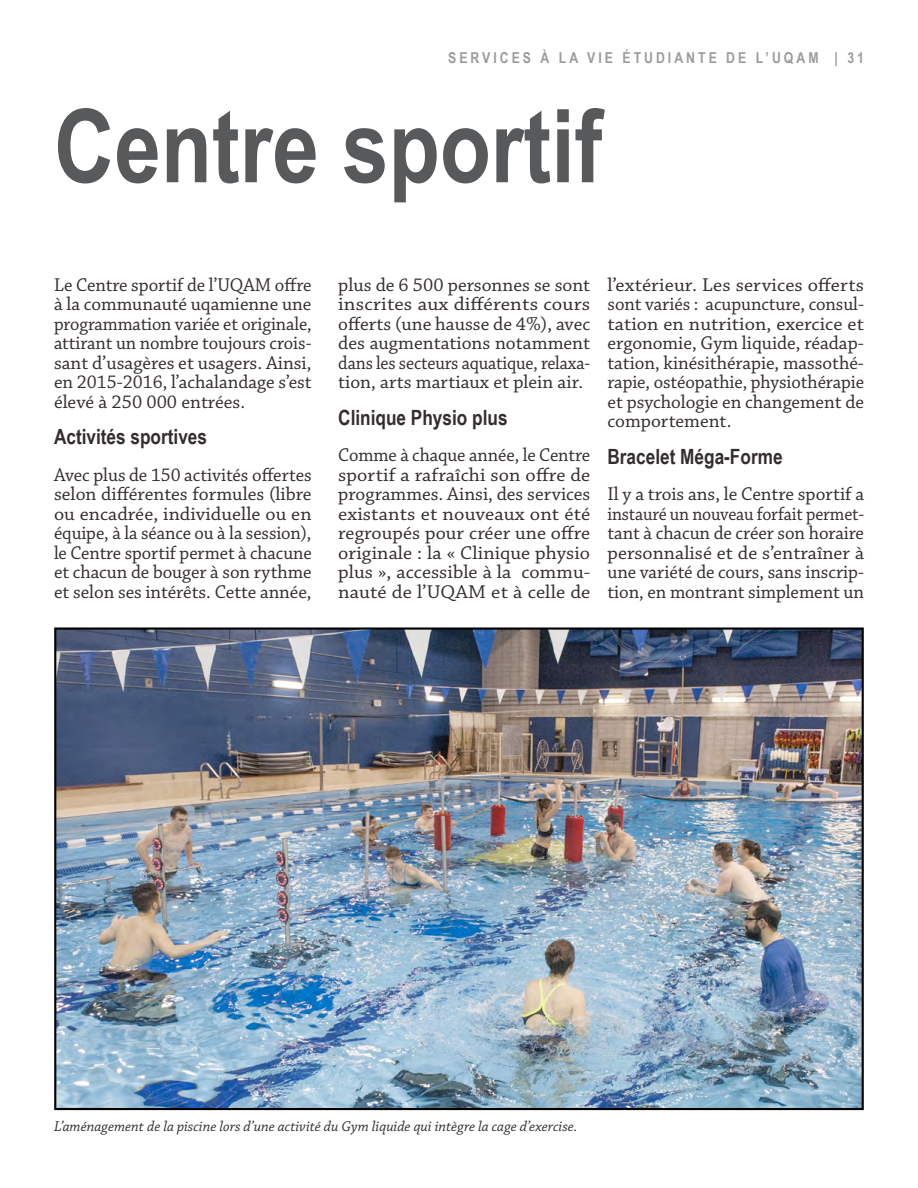
<style>
.page{position:relative;width:918px;height:1188px;background:#fff}
.page>*{position:absolute;margin:0;border:0;box-sizing:border-box;transform-origin:0 0}
.t1{font:700 102px "Arial Narrow";color:#58595b}
.t2{font:700 21px "Arial Narrow";color:#342d30}
.t3{font:19.5px/19.5px "Chaparral Pro";color:#342d30;text-align:justify}
.t4{font:19.5px/19.5px "Chaparral Pro";color:#342d30;text-align:justify;scale:1.05 1}
.t5{font:19.5px/19.5px "Chaparral Pro";color:#342d30;text-align:justify;scale:.96 1}
.t6{font:italic 15px "Chaparral Pro";color:#342d30}
.t7{font:700 15px "Arial Narrow";letter-spacing:.2em;color:#999b9c}
</style>
<div class="page">
<img style="left:57px;top:630px;width:804px;height:477px">
<p class="t7" style="left:448px;top:47px;width:417px">SERVICES À LA VIE ÉTUDIANTE DE L’UQAM | 31</p>
<h1 class="t1" style="left:54px;top:69px;width:550px">Centre sportif</h1>
<p class="t3" style="left:54px;top:276px;width:259px">Le Centre sportif de l’UQAM offre à la communauté uqamienne une programmation variée et originale, attirant un nombre toujours crois&shy;sant d’usagères et usagers. Ainsi, en 2015-2016, l’achalandage s’est élevé à 250 000 entrées.</p>
<p class="t2" style="left:54px;top:421px;width:155px">Activités sportives</p>
<p class="t3" style="left:54px;top:466px;width:259px">Avec plus de 150 activités offertes selon différentes formules (libre ou encadrée, individuelle ou en équipe, à la séance ou à la session), le Centre sportif permet à chacune et chacun de bouger à son rythme et selon ses intérêts. Cette année,</p>
<p class="t3" style="left:338px;top:276px;width:254px">plus de 6 500 personnes se sont inscrites aux différents cours offerts (une hausse de 4%), avec des augmentations notamment dans les secteurs aquatique, relaxa&shy;tion, arts martiaux et plein air.</p>
<p class="t2" style="left:338px;top:401px;width:171px">Clinique Physio plus</p>
<p class="t5" style="left:338px;top:446px;width:264px">Comme à chaque année, le Centre sportif a rafraîchi son offre de programmes. Ainsi, des services existants et nouveaux ont été regroupés pour créer une offre originale : la « Clinique physio plus », accessible à la commu&shy;nauté de l’UQAM et à celle de</p>
<p class="t4" style="left:608px;top:276px;width:246px">l’extérieur. Les services offerts sont variés : acupuncture, consul&shy;tation en nutrition, exercice et ergonomie, Gym liquide, réadap&shy;tation, kinésithérapie, massothé&shy;rapie, ostéopathie, physiothérapie et psychologie en changement de comportement.</p>
<p class="t2" style="left:608px;top:440px;width:177px">Bracelet Méga-Forme</p>
<p class="t3" style="left:608px;top:485px;width:258px">Il y a trois ans, le Centre sportif a instauré un nouveau forfait permet&shy;tant à chacun de créer son horaire personnalisé et de s’entraîner à une variété de cours, sans inscrip&shy;tion, en montrant simplement un</p>
<p class="t6" style="left:54px;top:1118px;width:525px">L’aménagement de la piscine lors d’une activité du Gym liquide qui intègre la cage d’exercise.</p>
</div>
